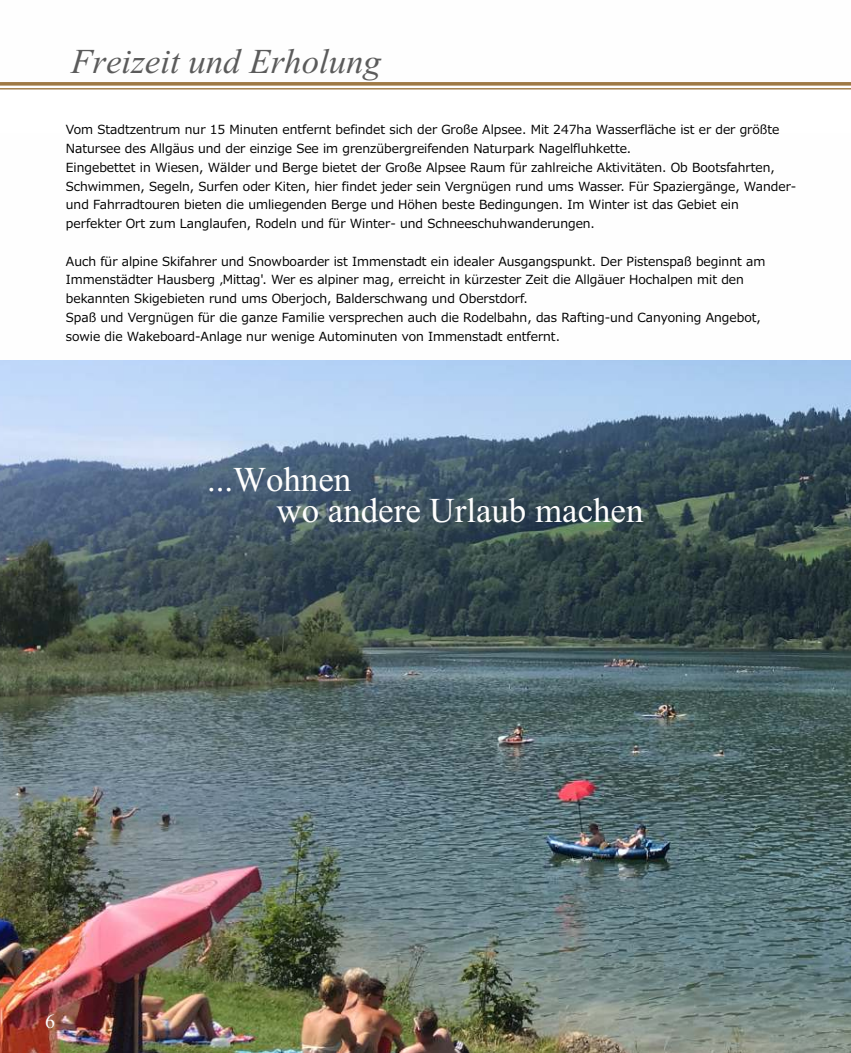
<style>
.page{position:relative;width:851px;height:1053px;background:#fff}
.page>*{position:absolute;margin:0;border:0;box-sizing:border-box;transform-origin:0 0}
.t1{font:45px "Kokila";color:#fefefe}
.t2{font:italic 45px "Kokila";color:#5b5b5b}
.t3{font:20px "Iskoola Pota";color:#fefefe}
.t4{font:12.5px/18.8px "Meiryo";color:#000}
</style>
<div class="page">
<img style="left:0;top:360px;width:850px;height:692px">
<svg style="left:0;top:82px;width:850px;height:4px;background:#a98759"></svg>
<hr style="left:0;top:88px;width:850px;height:1px;background:#9f7945">
<h1 class="t2" style="left:71px;top:32px;width:311px">Freizeit und Erholung</h1>
<p class="t4" style="left:66px;top:120px;width:731px">Vom Stadtzentrum nur 15 Minuten entfernt befindet sich der Große Alpsee. Mit 247ha Wasserfläche ist er der größte Natursee des Allgäus und der einzige See im grenzübergreifenden Naturpark Nagelfluhkette.<br>Eingebettet in Wiesen, Wälder und Berge bietet der Große Alpsee Raum für zahlreiche Aktivitäten. Ob Bootsfahrten, Schwimmen, Segeln, Surfen oder Kiten, hier findet jeder sein Vergnügen rund ums Wasser. Für Spaziergänge, Wander&shy;und Fahrradtouren bieten die umliegenden Berge und Höhen beste Bedingungen. Im Winter ist das Gebiet ein perfekter Ort zum Langlaufen, Rodeln und für Winter- und Schneeschuhwanderungen.</p>
<p class="t4" style="left:66px;top:251px;width:700px">Auch für alpine Skifahrer und Snowboarder ist Immenstadt ein idealer Ausgangspunkt. Der Pistenspaß beginnt am Immenstädter Hausberg ‚Mittag'. Wer es alpiner mag, erreicht in kürzester Zeit die Allgäuer Hochalpen mit den bekannten Skigebieten rund ums Oberjoch, Balderschwang und Oberstdorf.<br>Spaß und Vergnügen für die ganze Familie versprechen auch die Rodelbahn, das Rafting-und Canyoning Angebot, sowie die Wakeboard-Anlage nur wenige Autominuten von Immenstadt entfernt.</p>
<h1 class="t1" style="left:207px;top:449px;width:146px">...Wohnen</h1>
<h1 class="t1" style="left:276px;top:480px;width:368px">wo andere Urlaub machen</h1>
<h2 class="t3" style="left:45px;top:1014px;width:11px">6</h2>
</div>
